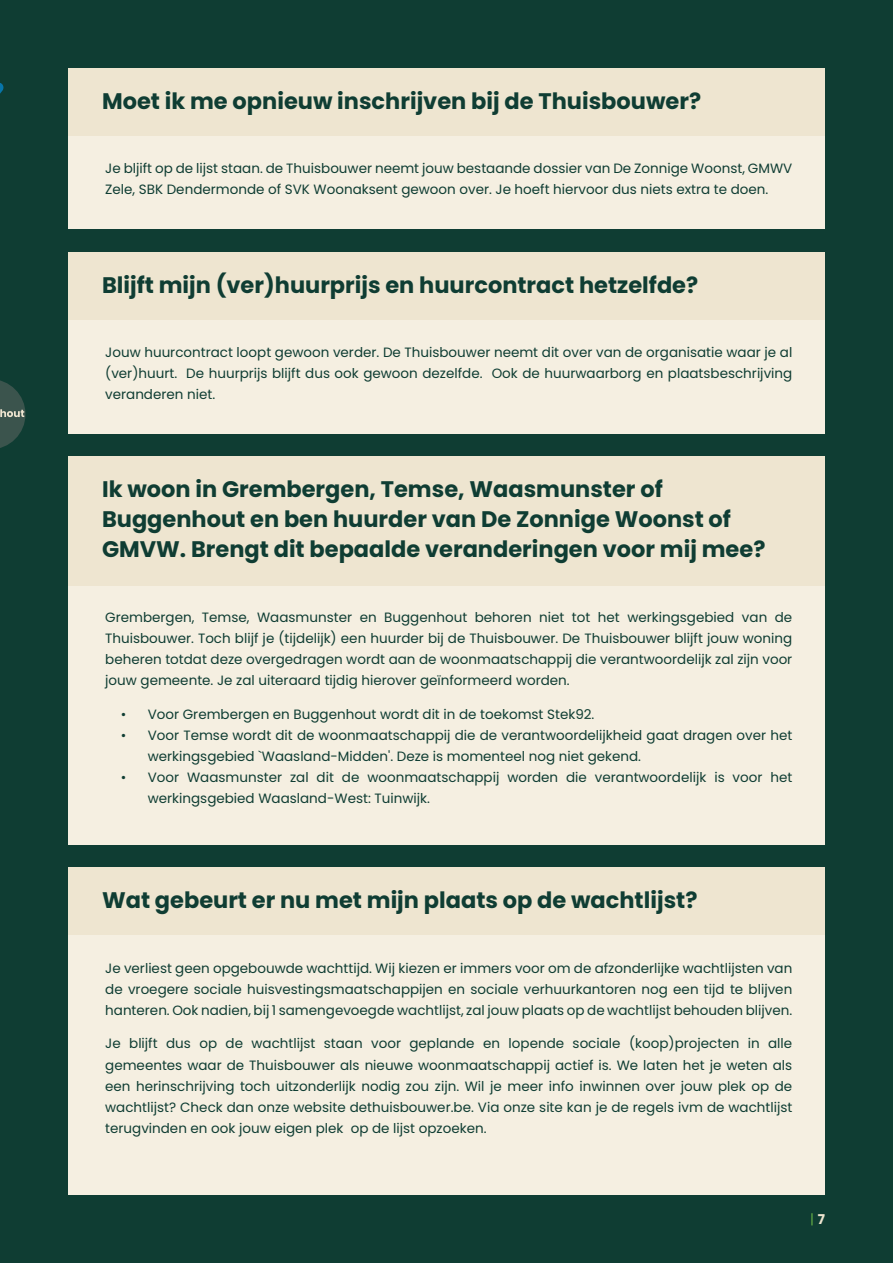
<style>
.page{position:relative;width:893px;height:1263px;background:#0f3d33}
.page>*{position:absolute;margin:0;border:0;box-sizing:border-box;transform-origin:0 0}
.t1{font:700 22.5px/30px "Poppins";color:#0f3d33}
.t2{font:13.5px/21px "Poppins";color:#0f3d33;text-align:justify}
.t3{font:13.5px "Poppins";color:#60a744}
.s1{font-weight:700;color:#eee5d0}
</style>
<div class="page">
<div style="left:68px;top:461px;width:757px;height:384px;background:#f5efe1"></div>
<div style="left:68px;top:68px;width:757px;height:161px;background:#f5efe1"></div>
<div style="left:68px;top:252px;width:757px;height:182px;background:#f5efe1"></div>
<div style="left:68px;top:867px;width:757px;height:328px;background:#f5efe1"></div>
<div style="left:68px;top:68px;width:757px;height:68px;background:#eee5d0"></div>
<div style="left:68px;top:252px;width:757px;height:67px;background:#eee5d0"></div>
<div style="left:68px;top:867px;width:757px;height:68px;background:#eee5d0"></div>
<div style="left:68px;top:456px;width:757px;height:130px;background:#eee5d0"></div>
<svg style="left:0;top:83px;width:25px;height:365px"></svg>
<p class="t1" style="left:102px;top:86px;width:600px">Moet ik me opnieuw inschrijven bij de Thuisbouwer?</p>
<p class="t2" style="left:105px;top:158px;width:689px">Je bljift op de lijst staan. de Thuisbouwer neemt jouw bestaande dossier van De Zonnige Woonst, GMWV<br>Zele, SBK Dendermonde of SVK Woonaksent gewoon over. Je hoeft hiervoor dus niets extra te doen.</p>
<p class="t1" style="left:102px;top:270px;width:598px">Blijft mijn (ver)huurprijs en huurcontract hetzelfde?</p>
<p class="t2" style="left:105px;top:342px;width:689px">Jouw huurcontract loopt gewoon verder. De Thuisbouwer neemt dit over van de organisatie waar je al (ver)huurt. De huurprijs blijft dus ook gewoon dezelfde. Ook de huurwaarborg en plaatsbeschrijving veranderen niet.</p>
<p class="t1" style="left:102px;top:474px;width:665px">Ik woon in Grembergen, Temse, Waasmunster of<br>Buggenhout en ben huurder van De Zonnige Woonst of<br>GMVW. Brengt dit bepaalde veranderingen voor mij mee?</p>
<p class="t2" style="left:105px;top:607px;width:689px">Grembergen, Temse, Waasmunster en Buggenhout behoren niet tot het werkingsgebied van de Thuisbouwer. Toch blijf je (tijdelijk) een huurder bij de Thuisbouwer. De Thuisbouwer blijft jouw woning beheren totdat deze overgedragen wordt aan de woonmaatschappij die verantwoordelijk zal zijn voor jouw gemeente. Je zal uiteraard tijdig hierover geïnformeerd worden.</p>
<p class="t2" style="left:121px;top:704px;width:475px">• Voor Grembergen en Buggenhout wordt dit in de toekomst Stek92.</p>
<p class="t2" style="left:148px;top:725px;width:646px;text-indent:-27px">• Voor Temse wordt dit de woonmaatschappij die de verantwoordelijkheid gaat dragen over het werkingsgebied `Waasland-Midden'. Deze is momenteel nog niet gekend.</p>
<p class="t2" style="left:148px;top:767px;width:646px;text-indent:-27px">• Voor Waasmunster zal dit de woonmaatschappij worden die verantwoordelijk is voor het werkingsgebied Waasland-West: Tuinwijk.</p>
<p class="t1" style="left:102px;top:886px;width:597px">Wat gebeurt er nu met mijn plaats op de wachtlijst?</p>
<p class="t2" style="left:105px;top:957px;width:689px">Je verliest geen opgebouwde wachttijd. Wij kiezen er immers voor om de afzonderlijke wachtlijsten van de vroegere sociale huisvestingsmaatschappijen en sociale verhuurkantoren nog een tijd te blijven hanteren. Ook nadien, bij 1 samengevoegde wachtlijst, zal jouw plaats op de wachtlijst behouden blijven.</p>
<p class="t2" style="left:105px;top:1033px;width:689px">Je blijft dus op de wachtlijst staan voor geplande en lopende sociale (koop)projecten in alle gemeentes waar de Thuisbouwer als nieuwe woonmaatschappij actief is. We laten het je weten als een herinschrijving toch uitzonderlijk nodig zou zijn. Wil je meer info inwinnen over jouw plek op de wachtlijst? Check dan onze website dethuisbouwer.be. Via onze site kan je de regels ivm de wachtlijst terugvinden en ook jouw eigen plek op de lijst opzoeken.</p>
<p class="t3" style="left:810px;top:1211px;width:16px">| <span class="s1">7</span></p>
</div>
